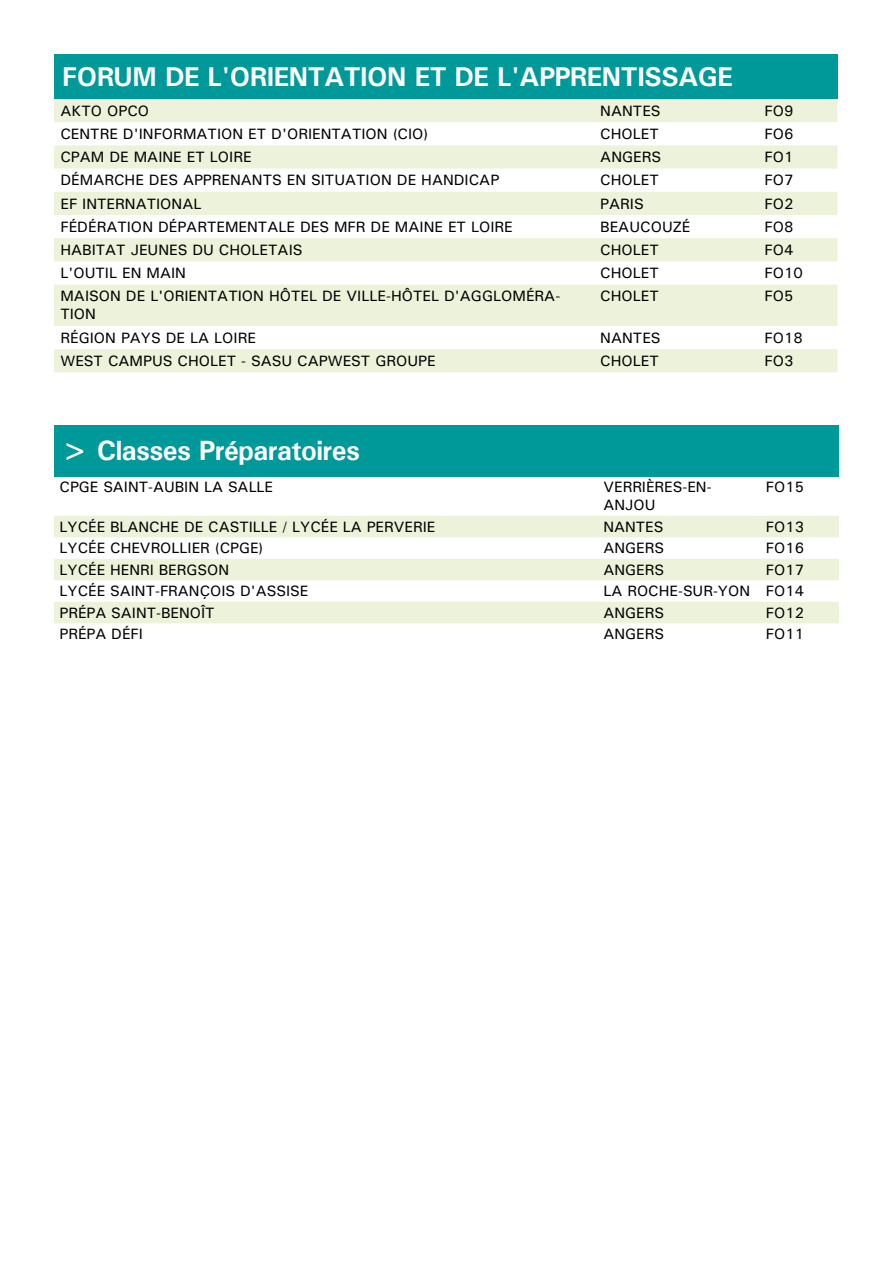
<style>
.page{position:relative;width:893px;height:1263px;background:#fff}
.page>*{position:absolute;margin:0;border:0;box-sizing:border-box;transform-origin:0 0}
.t1{font:700 27.9px "Univers";letter-spacing:-.02em;color:#fff}
.t2{font:700 27.15px "Univers";letter-spacing:-.02em;color:#fff}
.t3{font:500 15px/18px "Univers";color:#000}
</style>
<div class="page">
<svg style="left:54px;top:99px;width:783px;height:273px;fill:#ecf3da"></svg>
<div style="left:54px;top:54px;width:784px;height:45px;background:#099"></div>
<div style="left:54px;top:425px;width:785px;height:51px;background:#099"></div>
<svg style="left:54px;top:516px;width:785px;height:107px;fill:#ecf3da"></svg>
<h2 class="t2" style="left:62px;top:59px;width:672px">FORUM DE L'ORIENTATION ET DE L'APPRENTISSAGE</h2>
<p class="t3" style="left:60px;top:101px;width:90px">AKTO OPCO</p>
<p class="t3" style="left:600px;top:101px;width:62px">NANTES</p>
<p class="t3" style="left:764px;top:101px;width:31px">FO9</p>
<p class="t3" style="left:60px;top:124px;width:370px">CENTRE D'INFORMATION ET D'ORIENTATION (CIO)</p>
<p class="t3" style="left:600px;top:124px;width:60px">CHOLET</p>
<p class="t3" style="left:764px;top:124px;width:31px">FO6</p>
<p class="t3" style="left:60px;top:148px;width:193px">CPAM DE MAINE ET LOIRE</p>
<p class="t3" style="left:600px;top:148px;width:62px">ANGERS</p>
<p class="t3" style="left:764px;top:148px;width:31px">FO1</p>
<p class="t3" style="left:60px;top:171px;width:440px">DÉMARCHE DES APPRENANTS EN SITUATION DE HANDICAP</p>
<p class="t3" style="left:600px;top:171px;width:60px">CHOLET</p>
<p class="t3" style="left:764px;top:171px;width:31px">FO7</p>
<p class="t3" style="left:60px;top:194px;width:143px">EF INTERNATIONAL</p>
<p class="t3" style="left:600px;top:194px;width:45px">PARIS</p>
<p class="t3" style="left:764px;top:194px;width:31px">FO2</p>
<p class="t3" style="left:60px;top:217px;width:454px">FÉDÉRATION DÉPARTEMENTALE DES MFR DE MAINE ET LOIRE</p>
<p class="t3" style="left:600px;top:217px;width:92px">BEAUCOUZÉ</p>
<p class="t3" style="left:764px;top:217px;width:31px">FO8</p>
<p class="t3" style="left:60px;top:241px;width:244px">HABITAT JEUNES DU CHOLETAIS</p>
<p class="t3" style="left:600px;top:241px;width:60px">CHOLET</p>
<p class="t3" style="left:764px;top:241px;width:31px">FO4</p>
<p class="t3" style="left:60px;top:264px;width:127px">L'OUTIL EN MAIN</p>
<p class="t3" style="left:600px;top:264px;width:60px">CHOLET</p>
<p class="t3" style="left:764px;top:264px;width:40px">FO10</p>
<p class="t3" style="left:60px;top:287px;width:501px">MAISON DE L'ORIENTATION HÔTEL DE VILLE-HÔTEL D'AGGLOMÉRA-<br>TION</p>
<p class="t3" style="left:600px;top:287px;width:60px">CHOLET</p>
<p class="t3" style="left:764px;top:287px;width:31px">FO5</p>
<p class="t3" style="left:60px;top:328px;width:197px">RÉGION PAYS DE LA LOIRE</p>
<p class="t3" style="left:600px;top:328px;width:62px">NANTES</p>
<p class="t3" style="left:764px;top:328px;width:40px">FO18</p>
<p class="t3" style="left:60px;top:351px;width:377px">WEST CAMPUS CHOLET - SASU CAPWEST GROUPE</p>
<p class="t3" style="left:600px;top:351px;width:60px">CHOLET</p>
<p class="t3" style="left:764px;top:351px;width:31px">FO3</p>
<h1 class="t1" style="left:61px;top:433px;width:300px">&gt; Classes Préparatoires</h1>
<p class="t3" style="left:60px;top:478px;width:215px">CPGE SAINT-AUBIN LA SALLE</p>
<p class="t3" style="left:603px;top:478px;width:110px">VERRIÈRES-EN-<br>ANJOU</p>
<p class="t3" style="left:766px;top:478px;width:40px">FO15</p>
<p class="t3" style="left:60px;top:517px;width:377px">LYCÉE BLANCHE DE CASTILLE / LYCÉE LA PERVERIE</p>
<p class="t3" style="left:603px;top:517px;width:62px">NANTES</p>
<p class="t3" style="left:766px;top:517px;width:40px">FO13</p>
<p class="t3" style="left:60px;top:539px;width:205px">LYCÉE CHEVROLLIER (CPGE)</p>
<p class="t3" style="left:603px;top:539px;width:62px">ANGERS</p>
<p class="t3" style="left:766px;top:539px;width:40px">FO16</p>
<p class="t3" style="left:60px;top:560px;width:171px">LYCÉE HENRI BERGSON</p>
<p class="t3" style="left:603px;top:560px;width:62px">ANGERS</p>
<p class="t3" style="left:766px;top:560px;width:40px">FO17</p>
<p class="t3" style="left:60px;top:582px;width:250px">LYCÉE SAINT-FRANÇOIS D'ASSISE</p>
<p class="t3" style="left:603px;top:582px;width:202px">LA ROCHE-SUR-YON FO14</p>
<p class="t3" style="left:60px;top:603px;width:156px">PRÉPA SAINT-BENOÎT</p>
<p class="t3" style="left:603px;top:603px;width:62px">ANGERS</p>
<p class="t3" style="left:766px;top:603px;width:40px">FO12</p>
<p class="t3" style="left:60px;top:625px;width:85px">PRÉPA DÉFI</p>
<p class="t3" style="left:603px;top:625px;width:62px">ANGERS</p>
<p class="t3" style="left:766px;top:625px;width:40px">FO11</p>
</div>
